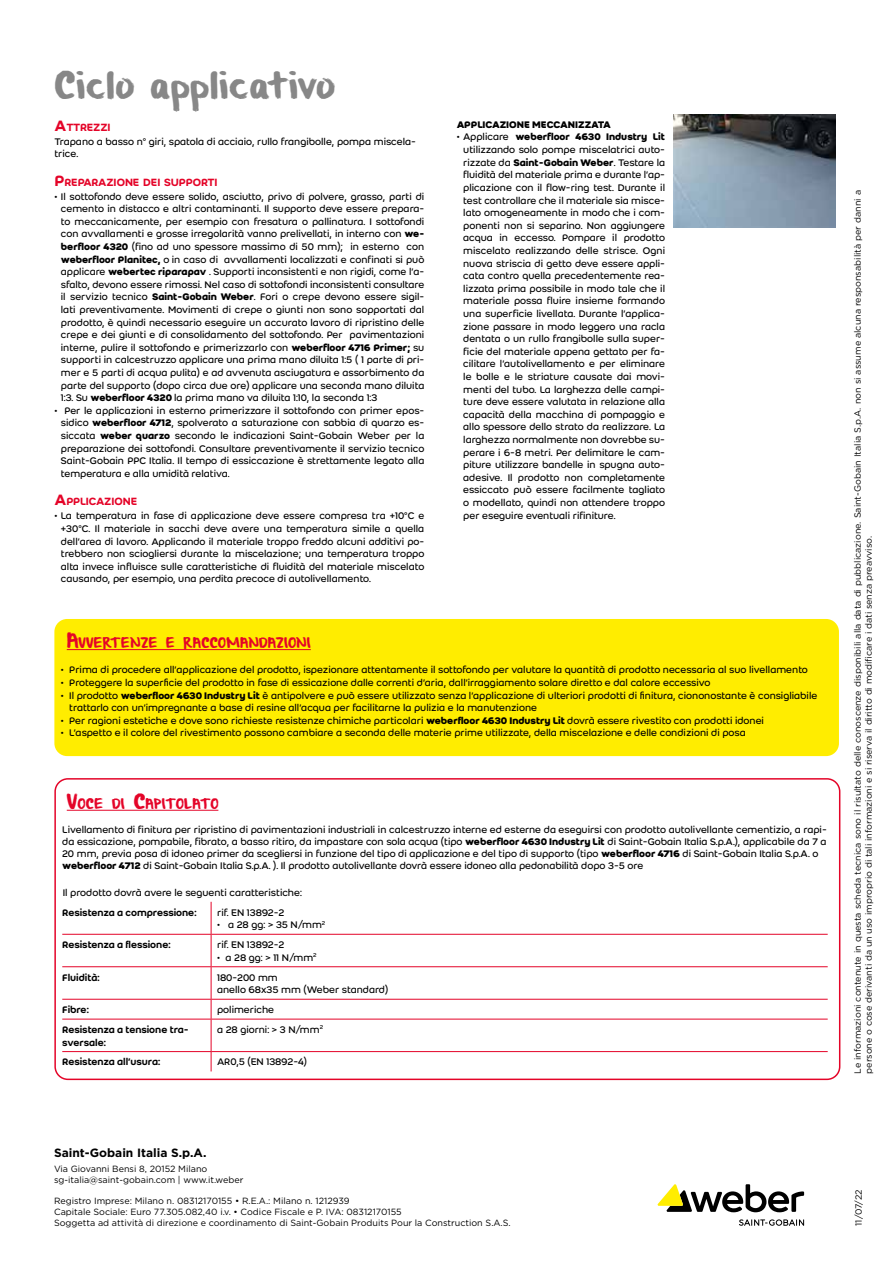
<style>
.page{position:relative;width:893px;height:1263px;background:#fff}
.page>*{position:absolute;margin:0;border:0;box-sizing:border-box;transform-origin:0 0}
.t1{font:30px "Weber Brush";letter-spacing:.015em;color:#878787}
.t2{font:700 12px "Gotham";color:#000}
.t3{font:500 11.55px "Weber";letter-spacing:-.015em;color:#e40428}
.t4{font:11.55px "Weber Brush";letter-spacing:.015em;color:#e40428}
.t5{font:10.5px/12.6px "Weber";color:#000}
.t6{font:500 10.5px/12.6px "Weber";color:#000}
.t7{font:700 10.5px "Weber";letter-spacing:-.01em;color:#000}
.t8{font:9px/10.8px "Gotham";color:#000}
.s1{font-size:16.5px}
.s2{font-weight:700}
</style>
<div class="page">
<svg style="left:739px;top:1219px;width:65px;height:7px"></svg>
<svg style="left:657px;top:1184px;width:147px;height:28px"></svg>
<img style="left:674px;top:114px;width:161px;height:114px">
<div style="left:54px;top:619px;width:785px;height:137px;background:#ffed00;border-radius:13px"></div>
<hr style="left:67px;top:649px;width:244px;height:1px;background:#e40428">
<hr style="left:67px;top:810px;width:151px;height:1px;background:#e40428">
<hr style="left:211px;top:902px;width:1px;height:32px;background:#e40428">
<hr style="left:62px;top:934px;width:149px;height:1px;background:#e40428">
<hr style="left:211px;top:934px;width:617px;height:1px;background:#e40428">
<hr style="left:211px;top:935px;width:1px;height:31px;background:#e40428">
<hr style="left:62px;top:966px;width:149px;height:1px;background:#e40428">
<hr style="left:211px;top:966px;width:617px;height:1px;background:#e40428">
<hr style="left:211px;top:967px;width:1px;height:32px;background:#e40428">
<hr style="left:62px;top:999px;width:149px;height:1px;background:#e40428">
<hr style="left:211px;top:999px;width:617px;height:1px;background:#e40428">
<svg style="left:211px;top:999px;width:1px;height:20px"></svg>
<hr style="left:62px;top:1019px;width:149px;height:1px;background:#e40428">
<hr style="left:211px;top:1019px;width:617px;height:1px;background:#e40428">
<hr style="left:211px;top:1019px;width:1px;height:32px;background:#e40428">
<hr style="left:62px;top:1051px;width:149px;height:1px;background:#e40428">
<hr style="left:211px;top:1051px;width:617px;height:1px;background:#e40428">
<svg style="left:211px;top:1052px;width:1px;height:19px"></svg>
<div style="left:54px;top:778px;width:786px;height:302px;border:2px solid #e40428;border-radius:13px"></div>
<h1 class="t1" style="left:54px;top:71px;width:282px">Ciclo applicativo</h1>
<p class="t3" style="left:54px;top:118px;width:58px"><span class="s1">A</span>TTREZZI</p>
<p class="t5" style="left:54px;top:135px;width:363px">Trapano a basso n° giri, spatola di acciaio, rullo frangibolle, pompa miscela&shy;trice.</p>
<p class="t3" style="left:54px;top:173px;width:165px"><span class="s1">P</span>REPARAZIONE DEI SUPPORTI</p>
<p class="t5" style="left:61px;top:190px;width:365px;text-align:justify;text-indent:-7px">• Il sottofondo deve essere solido, asciutto, privo di polvere, grasso, parti di cemento in distacco e altri contaminanti. Il supporto deve essere prepara&shy;to meccanicamente, per esempio con fresatura o pallinatura. I sottofondi con avvallamenti e grosse irregolarità vanno prelivellati, in interno con <span class="s2">we&shy;berfloor 4320</span> (fino ad uno spessore massimo di 50 mm); in esterno con <span class="s2">weberfloor Planitec,</span> o in caso di avvallamenti localizzati e confinati si può applicare <span class="s2">webertec riparapav</span> . Supporti inconsistenti e non rigidi, come l’a&shy;sfalto, devono essere rimossi. Nel caso di sottofondi inconsistenti consultare il servizio tecnico <span class="s2">Saint-Gobain Weber</span>. Fori o crepe devono essere sigil&shy;lati preventivamente. Movimenti di crepe o giunti non sono sopportati dal prodotto, è quindi necessario eseguire un accurato lavoro di ripristino delle crepe e dei giunti e di consolidamento del sottofondo. Per pavimentazioni interne, pulire il sottofondo e primerizzarlo con <span class="s2">weberfloor 4716 Primer;</span> su supporti in calcestruzzo applicare una prima mano diluita 1:5 ( 1 parte di pri&shy;mer e 5 parti di acqua pulita) e ad avvenuta asciugatura e assorbimento da parte del supporto (dopo circa due ore) applicare una seconda mano diluita 1:3. Su <span class="s2">weberfloor 4320</span> la prima mano va diluita 1:10, la seconda 1:3</p>
<p class="t5" style="left:61px;top:404px;width:365px;text-align:justify;text-indent:-7px">• Per le applicazioni in esterno primerizzare il sottofondo con primer epos&shy;sidico <span class="s2">weberfloor 4712</span>, spolverato a saturazione con sabbia di quarzo es&shy;siccata <span class="s2">weber quarzo</span> secondo le indicazioni Saint-Gobain Weber per la preparazione dei sottofondi. Consultare preventivamente il servizio tecnico Saint-Gobain PPC Italia. Il tempo di essiccazione è strettamente legato alla temperatura e alla umidità relativa.</p>
<p class="t3" style="left:54px;top:493px;width:84px"><span class="s1">A</span>PPLICAZIONE</p>
<p class="t5" style="left:61px;top:509px;width:365px;text-align:justify;text-indent:-7px">• La temperatura in fase di applicazione deve essere compresa tra +10°C e +30°C. Il materiale in sacchi deve avere una temperatura simile a quella dell’area di lavoro. Applicando il materiale troppo freddo alcuni additivi po&shy;trebbero non sciogliersi durante la miscelazione; una temperatura troppo alta invece influisce sulle caratteristiche di fluidità del materiale miscelato causando, per esempio, una perdita precoce di autolivellamento.</p>
<p class="t7" style="left:457px;top:117px;width:156px">APPLICAZIONE MECCANIZZATA</p>
<p class="t5" style="left:463px;top:131px;width:203px;text-align:justify;text-indent:-7px">• Applicare <span class="s2">weberfloor 4630 Industry Lit </span>utilizzando solo pompe miscelatrici auto&shy;rizzate da <span class="s2">Saint-Gobain Weber</span>. Testare la fluidità del materiale prima e durante l’ap&shy;plicazione con il flow-ring test. Durante il test controllare che il materiale sia misce&shy;lato omogeneamente in modo che i com&shy;ponenti non si separino. Non aggiungere acqua in eccesso. Pompare il prodotto miscelato realizzando delle strisce. Ogni nuova striscia di getto deve essere appli&shy;cata contro quella precedentemente rea&shy;lizzata prima possibile in modo tale che il materiale possa fluire insieme formando una superficie livellata. Durante l’applica&shy;zione passare in modo leggero una racla dentata o un rullo frangibolle sulla super&shy;ficie del materiale appena gettato per fa&shy;cilitare l’autolivellamento e per eliminare le bolle e le striature causate dai movi&shy;menti del tubo. La larghezza delle campi&shy;ture deve essere valutata in relazione alla capacità della macchina di pompaggio e allo spessore dello strato da realizzare. La larghezza normalmente non dovrebbe su&shy;perare i 6-8 metri. Per delimitare le cam&shy;piture utilizzare bandelle in spugna auto&shy;adesive. Il prodotto non completamente essiccato può essere facilmente tagliato o modellato, quindi non attendere troppo per eseguire eventuali rifiniture.</p>
<p class="t4" style="left:67px;top:637px;width:246px"><span class="s1">A</span>VVERTENZE E RACCOMANDAZIONI</p>
<p class="t5" style="left:61px;top:663px;width:749px">• Prima di procedere all’applicazione del prodotto, ispezionare attentamente il sottofondo per valutare la quantità di prodotto necessaria al suo livellamento</p>
<p class="t5" style="left:61px;top:676px;width:651px">• Proteggere la superficie del prodotto in fase di essicazione dalle correnti d’aria, dall’irraggiamento solare diretto e dal calore eccessivo</p>
<p class="t5" style="left:69px;top:689px;width:750px;text-indent:-9px">• Il prodotto <span class="s2">weberfloor 4630 Industry Lit</span> è antipolvere e può essere utilizzato senza l’applicazione di ulteriori prodotti di finitura, ciononostante è consigliabile trattarlo con un’impregnante a base di resine all’acqua per facilitarne la pulizia e la manutenzione</p>
<p class="t5" style="left:61px;top:714px;width:705px">• Per ragioni estetiche e dove sono richieste resistenze chimiche particolari <span class="s2">weberfloor 4630 Industry Lit</span> dovrà essere rivestito con prodotti idonei</p>
<p class="t5" style="left:61px;top:726px;width:686px">• L’aspetto e il colore del rivestimento possono cambiare a seconda delle materie prime utilizzate, della miscelazione e delle condizioni di posa</p>
<p class="t4" style="left:67px;top:798px;width:153px"><span class="s1">V</span>OCE DI <span class="s1">C</span>APITOLATO</p>
<p class="t5" style="left:62px;top:824px;width:766px;line-height:12px">Livellamento di finitura per ripristino di pavimentazioni industriali in calcestruzzo interne ed esterne da eseguirsi con prodotto autolivellante cementizio, a rapi&shy;da essicazione, pompabile, fibrato, a basso ritiro, da impastare con sola acqua (tipo <span class="s2">weberfloor 4630 Industry Lit</span> di Saint-Gobain Italia S.p.A.), applicabile da 7 a 20 mm, previa posa di idoneo primer da scegliersi in funzione del tipo di applicazione e del tipo di supporto (tipo <span class="s2">weberfloor 4716</span> di Saint-Gobain Italia S.p.A. o <span class="s2">weberfloor 4712</span> di Saint-Gobain Italia S.p.A. ). Il prodotto autolivellante dovrà essere idoneo alla pedonabilità dopo 3-5 ore</p>
<p class="t5" style="left:63px;top:886px;width:241px">Il prodotto dovrà avere le seguenti caratteristiche:</p>
<p class="t6" style="left:62px;top:906px;width:136px">Resistenza a compressione:</p>
<p class="t5" style="left:217px;top:906px;width:69px">rif. EN 13892-2</p>
<p class="t5" style="left:217px;top:918px;width:110px">• a 28 gg: &gt; 35 N/mm<sup>2</sup></p>
<p class="t6" style="left:62px;top:938px;width:110px">Resistenza a flessione:</p>
<p class="t5" style="left:217px;top:938px;width:69px">rif. EN 13892-2</p>
<p class="t5" style="left:217px;top:951px;width:101px">• a 28 gg: &gt; 11 N/mm<sup>2</sup></p>
<p class="t6" style="left:62px;top:971px;width:39px">Fluidità:</p>
<p class="t5" style="left:217px;top:971px;width:173px">180-200 mm<br>anello 68x35 mm (Weber standard)</p>
<p class="t6" style="left:62px;top:1003px;width:28px">Fibre:</p>
<p class="t5" style="left:217px;top:1003px;width:59px">polimeriche</p>
<p class="t6" style="left:62px;top:1023px;width:128px">Resistenza a tensione tra&shy;sversale:</p>
<p class="t5" style="left:217px;top:1023px;width:108px">a 28 giorni: &gt; 3 N/mm<sup>2</sup></p>
<p class="t6" style="left:62px;top:1056px;width:99px">Resistenza all’usura:</p>
<p class="t5" style="left:217px;top:1055px;width:92px">AR0,5 (EN 13892-4)</p>
<p class="t8" style="left:852px;top:1074px;width:885px;rotate:-90deg">Le informazioni contenute in questa scheda tecnica sono il risultato delle conoscenze disponibili alla data di pubblicazione. Saint-Gobain Italia S.p.A. non si assume alcuna responsabilità per danni a persone o cose derivanti da un uso improprio di tali informazioni e si riserva il diritto di modificare i dati senza preavviso.</p>
<p class="t2" style="left:54px;top:1144px;width:154px">Saint-Gobain Italia S.p.A.</p>
<p class="t8" style="left:54px;top:1163px;width:191px">Via Giovanni Bensi 8, 20152 Milano sg-italia@saint-gobain.com | www.it.weber</p>
<p class="t8" style="left:54px;top:1195px;width:458px">Registro Imprese: Milano n. 08312170155 • R.E.A.: Milano n. 1212939<br>Capitale Sociale: Euro 77.305.082,40 i.v. • Codice Fiscale e P. IVA: 08312170155<br>Soggetta ad attività di direzione e coordinamento di Saint-Gobain Produits Pour la Construction S.A.S.</p>
<p class="t8" style="left:853px;top:1226px;width:38px;rotate:-90deg">11/07/22</p>
</div>
